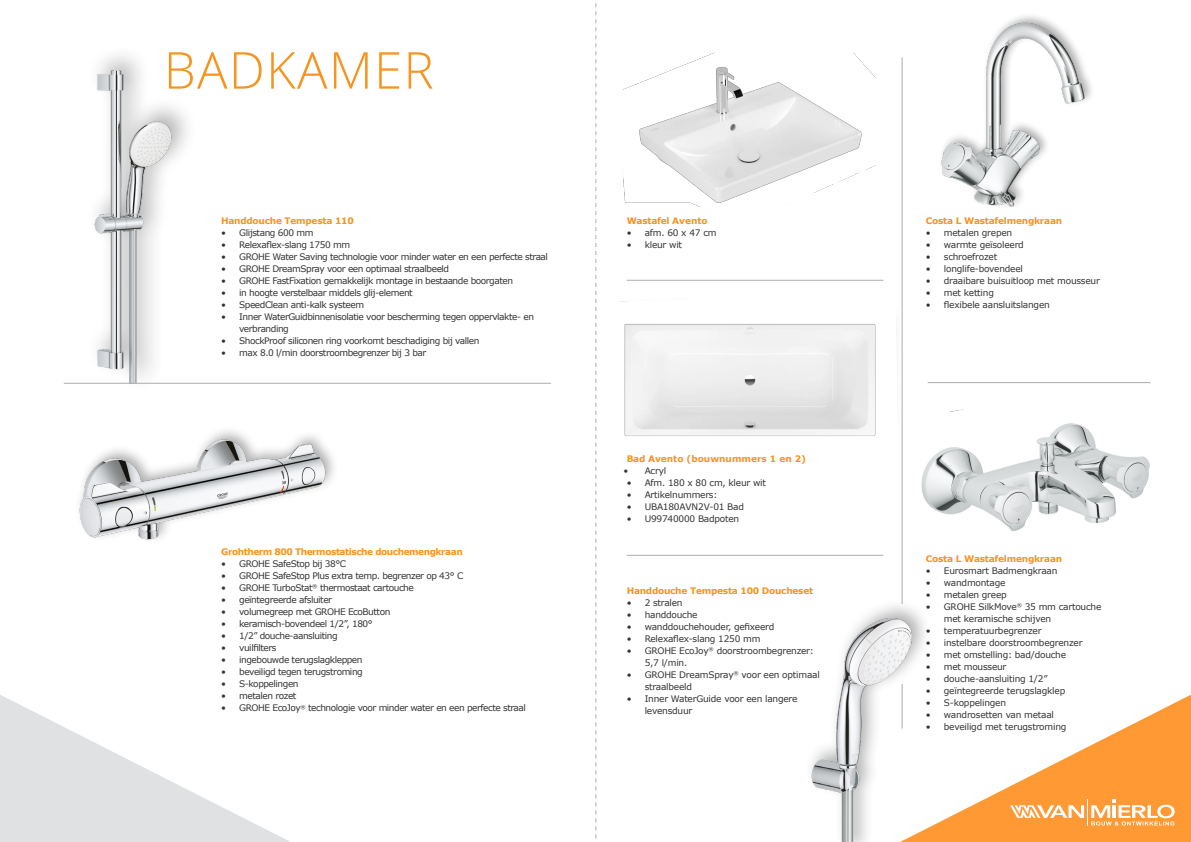
<style>
.page{position:relative;width:1191px;height:842px;background:#fff}
.page>*{position:absolute;margin:0;border:0;box-sizing:border-box;transform-origin:0 0}
.t1{font:300 50.9px "Open Sans";letter-spacing:.025em;color:#f7941e}
.t2{font:9px/12px "Verdana";letter-spacing:-.05em;color:#333}
.t3{font:9px/12px "Verdana";letter-spacing:-.025em;color:#333}
.t4{font:700 9px "Verdana";letter-spacing:-.025em;color:#f7941e}
.t5{font:700 9px "Verdana";letter-spacing:-.05em;color:#f7941e}
.t6{font:700 9px "Verdana";color:#f7941e}
</style>
<div class="page">
<img style="left:811px;top:602px;width:114px;height:240px">
<svg style="left:900px;top:695px;width:291px;height:147px"></svg>
<svg style="left:0;top:695px;width:290px;height:147px;fill:#e0e1e3"></svg>
<img style="left:94px;top:57px;width:94px;height:301px">
<img style="left:941px;top:16px;width:151px;height:191px">
<img style="left:72px;top:358px;width:263px;height:182px">
<hr style="left:626px;top:555px;width:257px;height:1px;background:#acadb1">
<hr style="left:64px;top:383px;width:487px;height:1px;background:#acadb1">
<hr style="left:927px;top:382px;width:223px;height:1px;background:#acadb1">
<svg style="left:595px;top:3px;width:1px;height:836px"></svg>
<svg style="left:1010px;top:799px;width:164px;height:26px"></svg>
<hr style="left:901px;top:57px;width:1px;height:547px;background:#acadb1">
<hr style="left:626px;top:280px;width:257px;height:1px;background:#acadb1">
<hr style="left:901px;top:684px;width:1px;height:45px;background:#acadb1">
<img style="left:624px;top:52px;width:252px;height:155px">
<img style="left:624px;top:324px;width:252px;height:112px">
<img style="left:921px;top:423px;width:229px;height:108px">
<p class="t1" style="left:164px;top:35px;width:271px">BADKAMER</p>
<p class="t4" style="left:221px;top:214px;width:134px">Handdouche Tempesta 110</p>
<p class="t2" style="left:221px;top:226px;width:94px">• Glijstang 600 mm</p>
<p class="t2" style="left:221px;top:238px;width:130px">• Relexaflex-slang 1750 mm</p>
<p class="t2" style="left:221px;top:250px;width:328px">• GROHE Water Saving technologie voor minder water en een perfecte straal</p>
<p class="t2" style="left:221px;top:262px;width:229px">• GROHE DreamSpray voor een optimaal straalbeeld</p>
<p class="t2" style="left:221px;top:274px;width:293px">• GROHE FastFixation gemakkelijk montage in bestaande boorgaten</p>
<p class="t2" style="left:221px;top:286px;width:193px">• in hoogte verstelbaar middels glij-element</p>
<p class="t2" style="left:221px;top:298px;width:144px">• SpeedClean anti-kalk systeem</p>
<p class="t2" style="left:239px;top:310px;width:296px;text-indent:-18px">• Inner WaterGuidbinnenisolatie voor bescherming tegen oppervlakte- en verbranding</p>
<p class="t2" style="left:221px;top:334px;width:260px">• ShockProof siliconen ring voorkomt beschadiging bij vallen</p>
<p class="t2" style="left:221px;top:346px;width:207px">• max 8.0 l/min doorstroombegrenzer bij 3 bar</p>
<p class="t5" style="left:221px;top:546px;width:243px">Grohtherm 800 Thermostatische douchemengkraan</p>
<p class="t2" style="left:221px;top:558px;width:127px">• GROHE SafeStop bij 38°C</p>
<p class="t2" style="left:221px;top:570px;width:244px">• GROHE SafeStop Plus extra temp. begrenzer op 43° C</p>
<p class="t2" style="left:221px;top:582px;width:194px">• GROHE TurboStat<sup>®</sup> thermostaat cartouche</p>
<p class="t2" style="left:221px;top:594px;width:112px">• geïntegreerde afsluiter</p>
<p class="t2" style="left:221px;top:606px;width:171px">• volumegreep met GROHE EcoButton</p>
<p class="t2" style="left:221px;top:618px;width:153px">• keramisch-bovendeel 1/2”, 180°</p>
<p class="t2" style="left:221px;top:630px;width:118px">• 1/2” douche-aansluiting</p>
<p class="t2" style="left:221px;top:642px;width:57px">• vuilfilters</p>
<p class="t2" style="left:221px;top:654px;width:143px">• ingebouwde terugslagkleppen</p>
<p class="t2" style="left:221px;top:666px;width:143px">• beveiligd tegen terugstroming</p>
<p class="t2" style="left:221px;top:678px;width:79px">• S-koppelingen</p>
<p class="t2" style="left:221px;top:690px;width:77px">• metalen rozet</p>
<p class="t2" style="left:221px;top:702px;width:306px">• GROHE EcoJoy<sup>®</sup> technologie voor minder water en een perfecte straal</p>
<p class="t4" style="left:626px;top:214px;width:82px">Wastafel Avento</p>
<p class="t2" style="left:626px;top:226px;width:92px">• afm. 60 x 47 cm</p>
<p class="t3" style="left:626px;top:238px;width:57px">• kleur wit</p>
<p class="t6" style="left:626px;top:452px;width:181px">Bad Avento (bouwnummers 1 en 2)</p>
<p class="t2" style="left:623px;top:465px;width:44px">• Acryl</p>
<p class="t3" style="left:626px;top:477px;width:141px">• Afm. 180 x 80 cm, kleur wit</p>
<p class="t3" style="left:626px;top:489px;width:92px">• Artikelnummers:</p>
<p class="t3" style="left:626px;top:501px;width:119px">• UBA180AVN2V-01 Bad</p>
<p class="t3" style="left:626px;top:513px;width:114px">• U99740000 Badpoten</p>
<p class="t4" style="left:626px;top:584px;width:188px">Handdouche Tempesta 100 Doucheset</p>
<p class="t3" style="left:626px;top:596px;width:57px">• 2 stralen</p>
<p class="t3" style="left:626px;top:608px;width:72px">• handdouche</p>
<p class="t3" style="left:626px;top:620px;width:149px">• wanddouchehouder, gefixeerd</p>
<p class="t3" style="left:626px;top:632px;width:135px">• Relexaflex-slang 1250 mm</p>
<p class="t3" style="left:644px;top:644px;width:171px;text-indent:-18px">• GROHE EcoJoy<sup>®</sup> doorstroombegrenzer:<br>5,7 l/min.</p>
<p class="t3" style="left:644px;top:668px;width:177px;text-indent:-18px">• GROHE DreamSpray<sup>®</sup> voor een optimaal straalbeeld</p>
<p class="t3" style="left:644px;top:692px;width:154px;text-indent:-18px">• Inner WaterGuide voor een langere levensduur</p>
<p class="t4" style="left:926px;top:214px;width:138px">Costa L Wastafelmengkraan</p>
<p class="t3" style="left:926px;top:226px;width:88px">• metalen grepen</p>
<p class="t3" style="left:926px;top:238px;width:99px">• warmte geïsoleerd</p>
<p class="t3" style="left:926px;top:250px;width:73px">• schroefrozet</p>
<p class="t3" style="left:926px;top:262px;width:99px">• longlife-bovendeel</p>
<p class="t3" style="left:926px;top:274px;width:175px">• draaibare buisuitloop met mousseur</p>
<p class="t3" style="left:926px;top:286px;width:70px">• met ketting</p>
<p class="t3" style="left:926px;top:298px;width:125px">• flexibele aansluitslangen</p>
<p class="t4" style="left:926px;top:552px;width:138px">Costa L Wastafelmengkraan</p>
<p class="t3" style="left:926px;top:564px;width:133px">• Eurosmart Badmengkraan</p>
<p class="t3" style="left:926px;top:576px;width:81px">• wandmontage</p>
<p class="t3" style="left:926px;top:588px;width:82px">• metalen greep</p>
<p class="t3" style="left:944px;top:600px;width:159px;text-indent:-18px">• GROHE SilkMove<sup>®</sup> 35 mm cartouche met keramische schijven</p>
<p class="t3" style="left:926px;top:624px;width:117px">• temperatuurbegrenzer</p>
<p class="t3" style="left:926px;top:636px;width:158px">• instelbare doorstroombegrenzer</p>
<p class="t3" style="left:926px;top:648px;width:142px">• met omstelling: bad/douche</p>
<p class="t3" style="left:926px;top:660px;width:82px">• met mousseur</p>
<p class="t3" style="left:926px;top:672px;width:123px">• douche-aansluiting 1/2”</p>
<p class="t3" style="left:926px;top:684px;width:141px">• geïntegreerde terugslagklep</p>
<p class="t3" style="left:926px;top:696px;width:82px">• S-koppelingen</p>
<p class="t3" style="left:926px;top:708px;width:130px">• wandrosetten van metaal</p>
<p class="t3" style="left:926px;top:720px;width:142px">• beveiligd met terugstroming</p>
</div>
